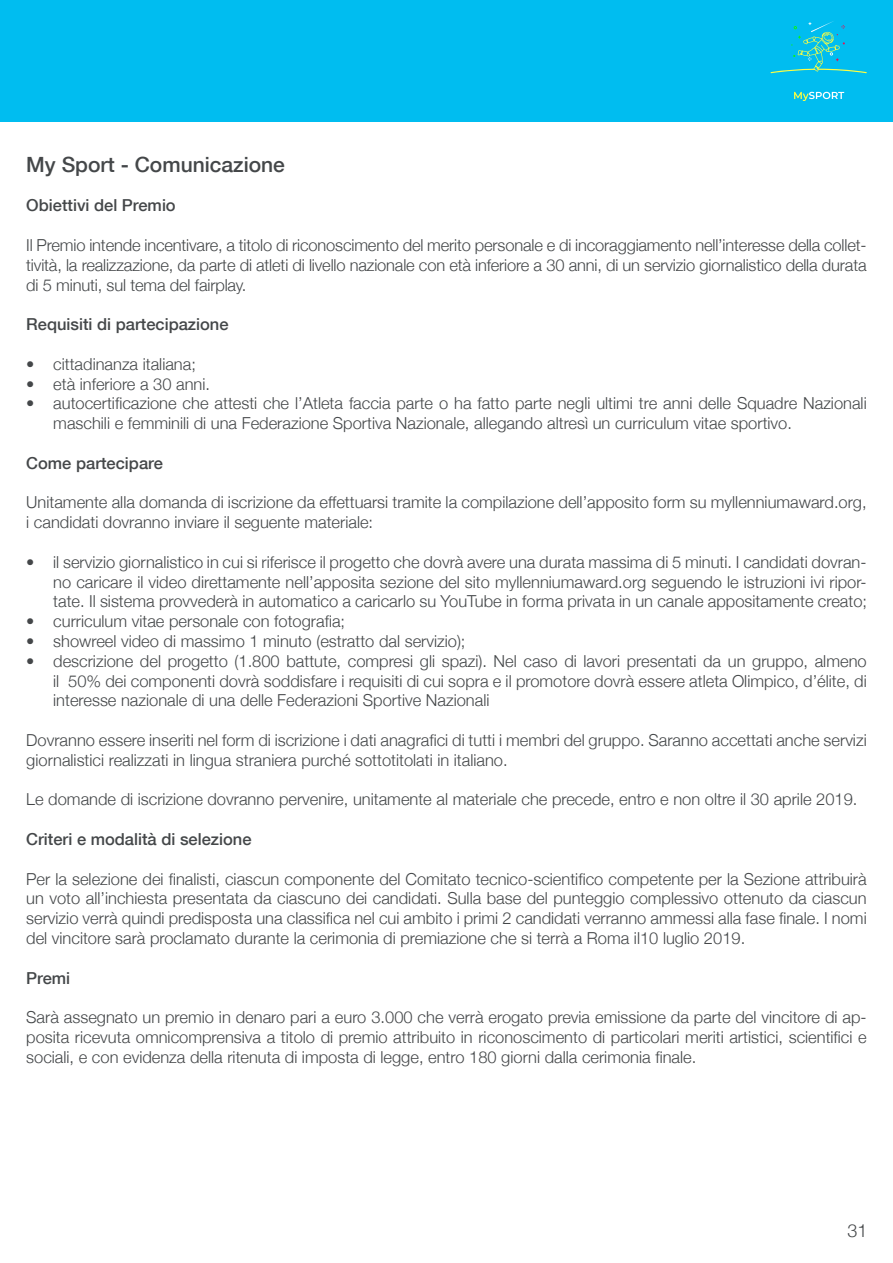
<style>
.page{position:relative;width:893px;height:1263px;background:#fff}
.page>*{position:absolute;margin:0;border:0;box-sizing:border-box;transform-origin:0 0}
.t1{font:500 21px "Helvetica Neue";color:#444749}
.t2{font:300 18px "Helvetica Neue";color:#444749}
.t3{font:300 16.5px/19.8px "Helvetica Neue";color:#444749;text-align:justify}
.t4{font:500 16.5px "Helvetica Neue";color:#444749}
</style>
<div class="page">
<div style="left:0;top:0;width:893px;height:122px;background:#00bdf0"></div>
<svg style="left:794px;top:92px;width:50px;height:9px"></svg>
<svg style="left:771px;top:21px;width:96px;height:52px"></svg>
<p class="t1" style="left:26px;top:147px;width:260px">My Sport - Comunicazione</p>
<p class="t4" style="left:26px;top:192px;width:151px">Obiettivi del Premio</p>
<p class="t3" style="left:26px;top:234px;width:842px">Il Premio intende incentivare, a titolo di riconoscimento del merito personale e di incoraggiamento nell’interesse della collet&shy;tività, la realizzazione, da parte di atleti di livello nazionale con età inferiore a 30 anni, di un servizio giornalistico della durata di 5 minuti, sul tema del fairplay.</p>
<p class="t4" style="left:26px;top:311px;width:204px">Requisiti di partecipazione</p>
<p class="t3" style="left:26px;top:353px;width:171px">• cittadinanza italiana;</p>
<p class="t3" style="left:26px;top:373px;width:185px">• età inferiore a 30 anni.</p>
<p class="t3" style="left:53px;top:393px;width:815px;text-indent:-27px">• autocertificazione che attesti che l’Atleta faccia parte o ha fatto parte negli ultimi tre anni delle Squadre Nazionali maschili e femminili di una Federazione Sportiva Nazionale, allegando altresì un curriculum vitae sportivo.</p>
<p class="t4" style="left:26px;top:450px;width:138px">Come partecipare</p>
<p class="t3" style="left:26px;top:492px;width:842px">Unitamente alla domanda di iscrizione da effettuarsi tramite la compilazione dell’apposito form su myllenniumaward.org, i candidati dovranno inviare il seguente materiale:</p>
<p class="t3" style="left:53px;top:551px;width:815px;text-indent:-27px">• il servizio giornalistico in cui si riferisce il progetto che dovrà avere una durata massima di 5 minuti. I candidati dovran&shy;no caricare il video direttamente nell’apposita sezione del sito myllenniumaward.org seguendo le istruzioni ivi ripor&shy;tate. Il sistema provvederà in automatico a caricarlo su YouTube in forma privata in un canale appositamente creato;</p>
<p class="t3" style="left:26px;top:610px;width:320px">• curriculum vitae personale con fotografia;</p>
<p class="t3" style="left:26px;top:630px;width:441px">• showreel video di massimo 1 minuto (estratto dal servizio);</p>
<p class="t3" style="left:53px;top:650px;width:815px;text-indent:-27px">• descrizione del progetto (1.800 battute, compresi gli spazi). Nel caso di lavori presentati da un gruppo, almeno il 50% dei componenti dovrà soddisfare i requisiti di cui sopra e il promotore dovrà essere atleta Olimpico, d’élite, di interesse nazionale di una delle Federazioni Sportive Nazionali</p>
<p class="t3" style="left:26px;top:729px;width:842px">Dovranno essere inseriti nel form di iscrizione i dati anagrafici di tutti i membri del gruppo. Saranno accettati anche servizi giornalistici realizzati in lingua straniera purché sottotitolati in italiano.</p>
<p class="t3" style="left:26px;top:789px;width:833px">Le domande di iscrizione dovranno pervenire, unitamente al materiale che precede, entro e non oltre il 30 aprile 2019.</p>
<p class="t4" style="left:26px;top:826px;width:227px">Criteri e modalità di selezione</p>
<p class="t3" style="left:26px;top:868px;width:842px">Per la selezione dei finalisti, ciascun componente del Comitato tecnico-scientifico competente per la Sezione attribuirà un voto all’inchiesta presentata da ciascuno dei candidati. Sulla base del punteggio complessivo ottenuto da ciascun servizio verrà quindi predisposta una classifica nel cui ambito i primi 2 candidati verranno ammessi alla fase finale. I nomi del vincitore sarà proclamato durante la cerimonia di premiazione che si terrà a Roma il10 luglio 2019.</p>
<p class="t4" style="left:26px;top:964px;width:46px">Premi</p>
<p class="t3" style="left:26px;top:1006px;width:842px">Sarà assegnato un premio in denaro pari a euro 3.000 che verrà erogato previa emissione da parte del vincitore di ap&shy;posita ricevuta omnicomprensiva a titolo di premio attribuito in riconoscimento di particolari meriti artistici, scientifici e sociali, e con evidenza della ritenuta di imposta di legge, entro 180 giorni dalla cerimonia finale.</p>
<p class="t2" style="left:847px;top:1216px;width:22px">31</p>
</div>
